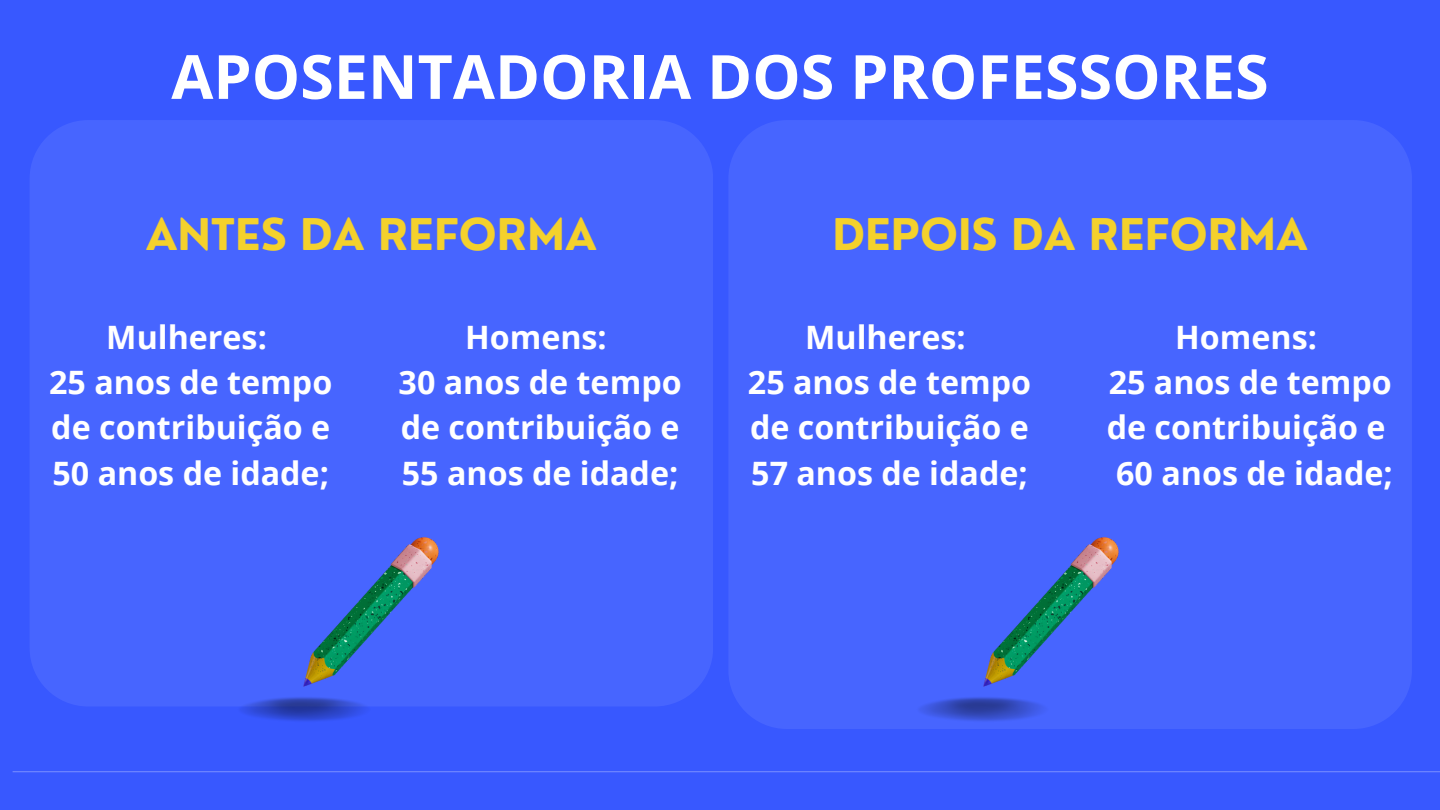
<style>
.page{position:relative;width:1440px;height:810px;background:#3858ff}
.page>*{position:absolute;margin:0;border:0;box-sizing:border-box;transform-origin:0 0}
.t1{font:700 61px "Open Sans";color:#fff}
.t2{font:700 42.5px "Nourd";color:#f4d12c}
.t3{font:700 32.2px/45.1px "Open Sans";color:#fff;text-align:justify}
</style>
<div class="page">
<div style="left:30px;top:120px;width:683px;height:587px;background:#4765ff;border-radius:59px"></div>
<hr style="left:13px;top:771px;width:1427px;height:1px;background:#fff">
<img style="left:304px;top:537px;width:135px;height:150px">
<div style="left:728px;top:120px;width:684px;height:609px;background:#4765ff;border-radius:59px"></div>
<img style="left:983px;top:537px;width:135px;height:150px">
<p class="t1" style="left:171px;top:34px;width:1099px">APOSENTADORIA DOS PROFESSORES</p>
<p class="t2" style="left:146px;top:207px;width:453px">ANTES DA REFORMA</p>
<p class="t3" style="left:106px;top:314px;width:162px">Mulheres:</p>
<p class="t3" style="left:49px;top:359px;width:285px">25 anos de tempo de contribuição e 50 anos de idade;</p>
<p class="t3" style="left:465px;top:314px;width:143px">Homens:</p>
<p class="t3" style="left:399px;top:359px;width:285px">30 anos de tempo de contribuição e 55 anos de idade;</p>
<p class="t2" style="left:832px;top:207px;width:477px">DEPOIS DA REFORMA</p>
<p class="t3" style="left:805px;top:314px;width:162px">Mulheres:</p>
<p class="t3" style="left:748px;top:359px;width:285px">25 anos de tempo de contribuição e 57 anos de idade;</p>
<p class="t3" style="left:1175px;top:314px;width:143px">Homens:</p>
<p class="t3" style="left:1107px;top:359px;width:288px;text-align:left">25 anos de tempo de contribuição e<br>60 anos de idade;</p>
</div>
